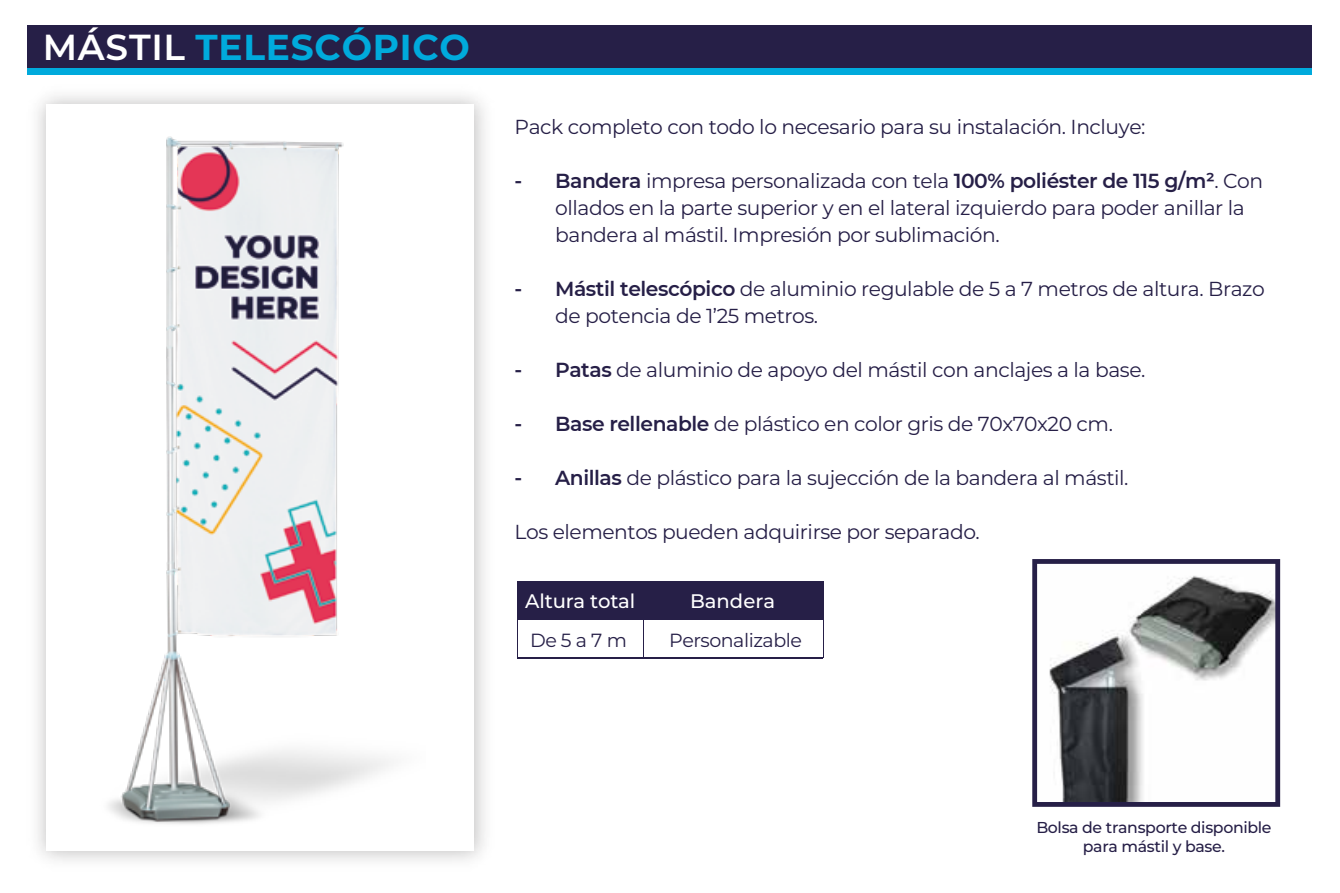
<style>
.page{position:relative;width:1340px;height:893px;background:#fff}
.page>*{position:absolute;margin:0;border:0;box-sizing:border-box;transform-origin:0 0}
.t1{font:700 36px "Montserrat";letter-spacing:.02em;color:#00aadc}
.t2{font:20.25px/27px "Montserrat";letter-spacing:-.02em;color:#261f47}
.t3{font:500 19.57px "Montserrat";letter-spacing:-.01em;color:#fff}
.t4{font:19.12px "Montserrat";letter-spacing:-.025em;color:#261f47}
.t5{font:500 15.75px/18.9px "Montserrat";letter-spacing:-.02em;color:#261f47;text-align:center}
.s1{font-weight:600;color:#fff}
.s2{font-weight:600}
</style>
<div class="page">
<div style="left:28px;top:26px;width:1284px;height:42px;background:#261f47"></div>
<div style="left:28px;top:68px;width:1284px;height:7px;background:#00aadc"></div>
<div style="left:517px;top:581px;width:306px;height:39px;background:#261f47"></div>
<hr style="left:517px;top:657px;width:306px;height:1px;background:#261f47">
<hr style="left:517px;top:620px;width:1px;height:38px;background:#261f47">
<hr style="left:643px;top:620px;width:1px;height:38px;background:#261f47">
<hr style="left:823px;top:582px;width:1px;height:76px;background:#261f47">
<img style="left:104px;top:136px;width:313px;height:690px">
<svg style="left:1032px;top:559px;width:248px;height:248px"></svg>
<h1 class="t1" style="left:43px;top:21px;width:428px"><span class="s1">MÁSTIL</span> TELESCÓPICO</h1>
<p class="t2" style="left:514px;top:113px;width:632px">Pack completo con todo lo necesario para su instalación. Incluye:</p>
<p class="t2" style="left:555px;top:167px;width:709px;text-indent:-40px"><span class="s2">- Bandera</span> impresa personalizada con tela <span class="s2">100% poliéster de 115 g/m²</span>. Con ollados en la parte superior y en el lateral izquierdo para poder anillar la bandera al mástil. Impresión por sublimación.</p>
<p class="t2" style="left:555px;top:275px;width:711px;text-indent:-40px"><span class="s2">- Mástil telescópico</span> de aluminio regulable de 5 a 7 metros de altura. Brazo de potencia de 1’25 metros.</p>
<p class="t2" style="left:514px;top:356px;width:632px"><span class="s2">- Patas</span> de aluminio de apoyo del mástil con anclajes a la base.</p>
<p class="t2" style="left:514px;top:410px;width:600px"><span class="s2">- Base rellenable</span> de plástico en color gris de 70x70x20 cm.</p>
<p class="t2" style="left:514px;top:464px;width:615px"><span class="s2">- Anillas</span> de plástico para la sujección de la bandera al mástil.</p>
<p class="t2" style="left:514px;top:518px;width:467px">Los elementos pueden adquirirse por separado.</p>
<p class="t3" style="left:525px;top:588px;width:111px">Altura total</p>
<p class="t3" style="left:690px;top:588px;width:86px">Bandera</p>
<p class="t4" style="left:530px;top:627px;width:98px">De 5 a 7 m</p>
<p class="t4" style="left:669px;top:627px;width:134px">Personalizable</p>
<p class="t5" style="left:1036px;top:817px;width:237px">Bolsa de transporte disponible para mástil y base.</p>
</div>
